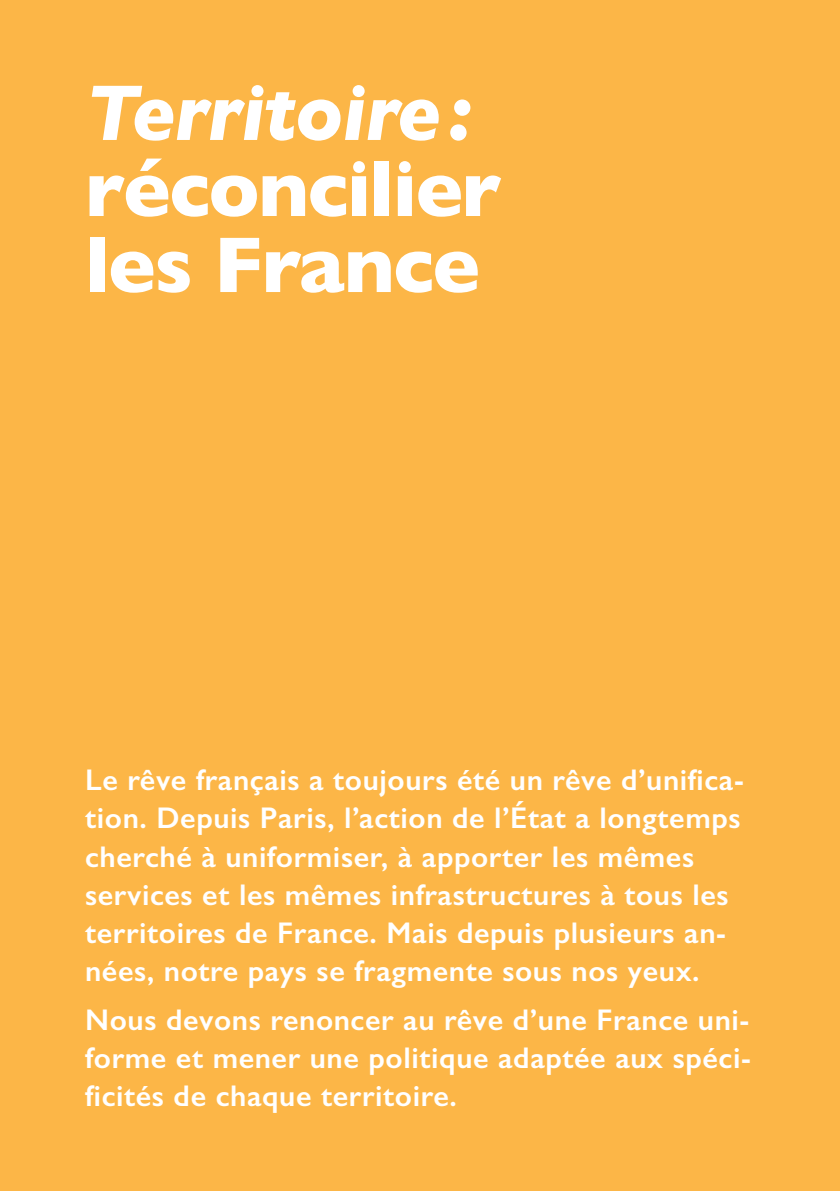
<style>
.page{position:relative;width:840px;height:1191px;background:#fff}
.page>*{position:absolute;margin:0;border:0;box-sizing:border-box;transform-origin:0 0}
.t1{font:700 80px/76px "Gill Sans";letter-spacing:-.02em;color:#fff}
.t2{font:italic 700 80px "Gill Sans";letter-spacing:-.02em;color:#fff}
.t3{font:600 30px/38px "Gill Sans";letter-spacing:.02em;color:#fff}
</style>
<div class="page">
<div style="left:0;top:0;width:839px;height:1191px;background:#fcb647"></div>
<h1 class="t2" style="left:85px;top:66px;width:388px">Territoire:</h1>
<h1 class="t1" style="left:85px;top:150px;width:417px">réconcilier les France</h1>
<p class="t3" style="left:85px;top:761px;width:660px">Le rêve français a toujours été un rêve d’unifica&shy;tion. Depuis Paris, l’action de l’État a longtemps cherché à uniformiser, à apporter les mêmes services et les mêmes infrastructures à tous les territoires de France. Mais depuis plusieurs an&shy;nées, notre pays se fragmente sous nos yeux.</p>
<p class="t3" style="left:85px;top:1000px;width:667px;text-align:justify">Nous devons renoncer au rêve d’une France uni&shy;forme et mener une politique adaptée aux spéci&shy;ficités de chaque territoire.</p>
</div>
